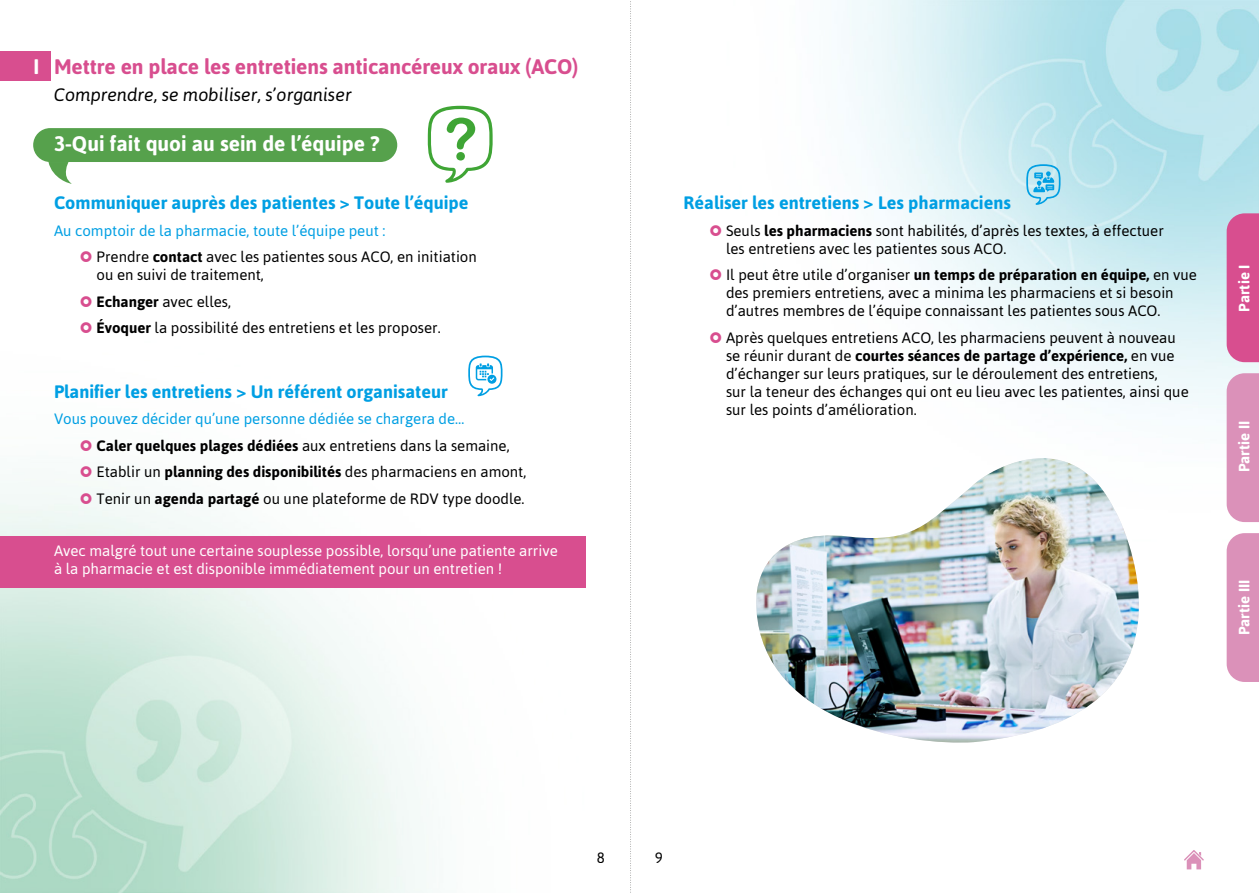
<style>
.page{position:relative;width:1259px;height:893px;background:#fff}
.page>*{position:absolute;margin:0;border:0;box-sizing:border-box;transform-origin:0 0}
.t1{font:700 21px "Asap";letter-spacing:-.005em;color:#d84e8f}
.t2{font:700 21px "Asap";color:#fff}
.t3{font:700 18px "Asap";color:#009fe3}
.t4{font:italic 18px "Asap";color:#000}
.t5{font:15px/18px "Asap";color:#000}
.t6{font:15px/18px "Asap";color:#fff}
.t7{font:700 15px "Asap";color:#fff}
.s1{color:#009fe3}
.s2{font-weight:700}
</style>
<div class="page">
<img style="left:847px;top:0;width:412px;height:410px">
<svg style="left:1184px;top:850px;width:19px;height:19px"></svg>
<svg style="left:630px;top:1px;width:1px;height:892px"></svg>
<div style="left:1226px;top:213px;width:33px;height:149px;background:#d84e8f"></div>
<div style="left:1226px;top:373px;width:33px;height:149px;background:#db91b9"></div>
<div style="left:1226px;top:533px;width:33px;height:149px;background:#db91b9"></div>
<img style="left:0;top:355px;width:586px;height:538px">
<div style="left:33px;top:128px;width:364px;height:34px;background:#56a14c;border-radius:17px"></div>
<div style="left:0;top:51px;width:50px;height:30px;background:#d84e8f"></div>
<svg style="left:48px;top:162px;width:24px;height:22px"></svg>
<svg style="left:428px;top:106px;width:64px;height:77px"></svg>
<div style="left:0;top:536px;width:585px;height:52px;background:#d84e8f"></div>
<img style="left:756px;top:458px;width:383px;height:285px">
<svg style="left:468px;top:356px;width:34px;height:40px"></svg>
<svg style="left:1026px;top:164px;width:34px;height:41px"></svg>
<svg style="left:81px;top:440px;width:11px;height:11px"></svg>
<svg style="left:81px;top:466px;width:11px;height:11px"></svg>
<svg style="left:81px;top:493px;width:11px;height:11px"></svg>
<h1 class="t2" style="left:34px;top:54px;width:7px">I</h1>
<h1 class="t1" style="left:54px;top:55px;width:526px">Mettre en place les entretiens anticancéreux oraux (ACO)</h1>
<p class="t4" style="left:54px;top:84px;width:299px">Comprendre, se mobiliser, s’organiser</p>
<h1 class="t2" style="left:54px;top:132px;width:327px">3-Qui fait quoi au sein de l’équipe ?</h1>
<p class="t3" style="left:54px;top:193px;width:416px">Communiquer auprès des patientes &gt; Toute l’équipe</p>
<p class="t5" style="left:97px;top:217px;width:382px;line-height:26.5px;text-indent:-43px"><span class="s1">Au comptoir de la pharmacie, toute l’équipe peut :<br></span>Prendre <span class="s2">contact</span> avec les patientes sous ACO, en initiation</p>
<p class="t5" style="left:97px;top:262px;width:345px;line-height:26.5px">ou en suivi de traitement,<br><span class="s2">Echanger</span> avec elles,<br><span class="s2">Évoquer</span> la possibilité des entretiens et les proposer.</p>
<p class="t3" style="left:54px;top:381px;width:395px">Planifier les entretiens &gt; Un référent organisateur</p>
<p class="t5" style="left:97px;top:405px;width:431px;line-height:26.5px;text-indent:-43px"><span class="s1">Vous pouvez décider qu’une personne dédiée se chargera de…<br></span><span class="s2">Caler quelques plages dédiées</span> aux entretiens dans la semaine, Etablir un <span class="s2">planning des disponibilités</span> des pharmaciens en amont, Tenir un <span class="s2">agenda partagé</span> ou une plateforme de RDV type doodle.</p>
<p class="t6" style="left:54px;top:542px;width:505px">Avec malgré tout une certaine souplesse possible, lorsqu’une patiente arrive à la pharmacie et est disponible immédiatement pour un entretien !</p>
<p class="t3" style="left:683px;top:193px;width:329px">Réaliser les entretiens &gt; Les pharmaciens</p>
<p class="t5" style="left:726px;top:222px;width:439px">Seuls <span class="s2">les pharmaciens</span> sont habilités, d’après les textes, à effectuer les entretiens avec les patientes sous ACO.</p>
<p class="t5" style="left:726px;top:266px;width:472px">Il peut être utile d’organiser <span class="s2">un temps de préparation en équipe,</span> en vue des premiers entretiens, avec a minima les pharmaciens et si besoin d’autres membres de l’équipe connaissant les patientes sous ACO.</p>
<p class="t5" style="left:726px;top:329px;width:464px">Après quelques entretiens ACO, les pharmaciens peuvent à nouveau se réunir durant de <span class="s2">courtes séances de partage d’expérience,</span> en vue d’échanger sur leurs pratiques, sur le déroulement des entretiens,<br>sur la teneur des échanges qui ont eu lieu avec les patientes, ainsi que sur les points d’amélioration.</p>
<p class="t7" style="left:1235px;top:312px;width:49px;rotate:-90deg">Partie I</p>
<p class="t7" style="left:1235px;top:472px;width:53px;rotate:-90deg">Partie II</p>
<p class="t7" style="left:1235px;top:635px;width:57px;rotate:-90deg">Partie III</p>
<p class="t5" style="left:596px;top:848px;width:10px">8</p>
<p class="t5" style="left:654px;top:848px;width:10px">9</p>
</div>
